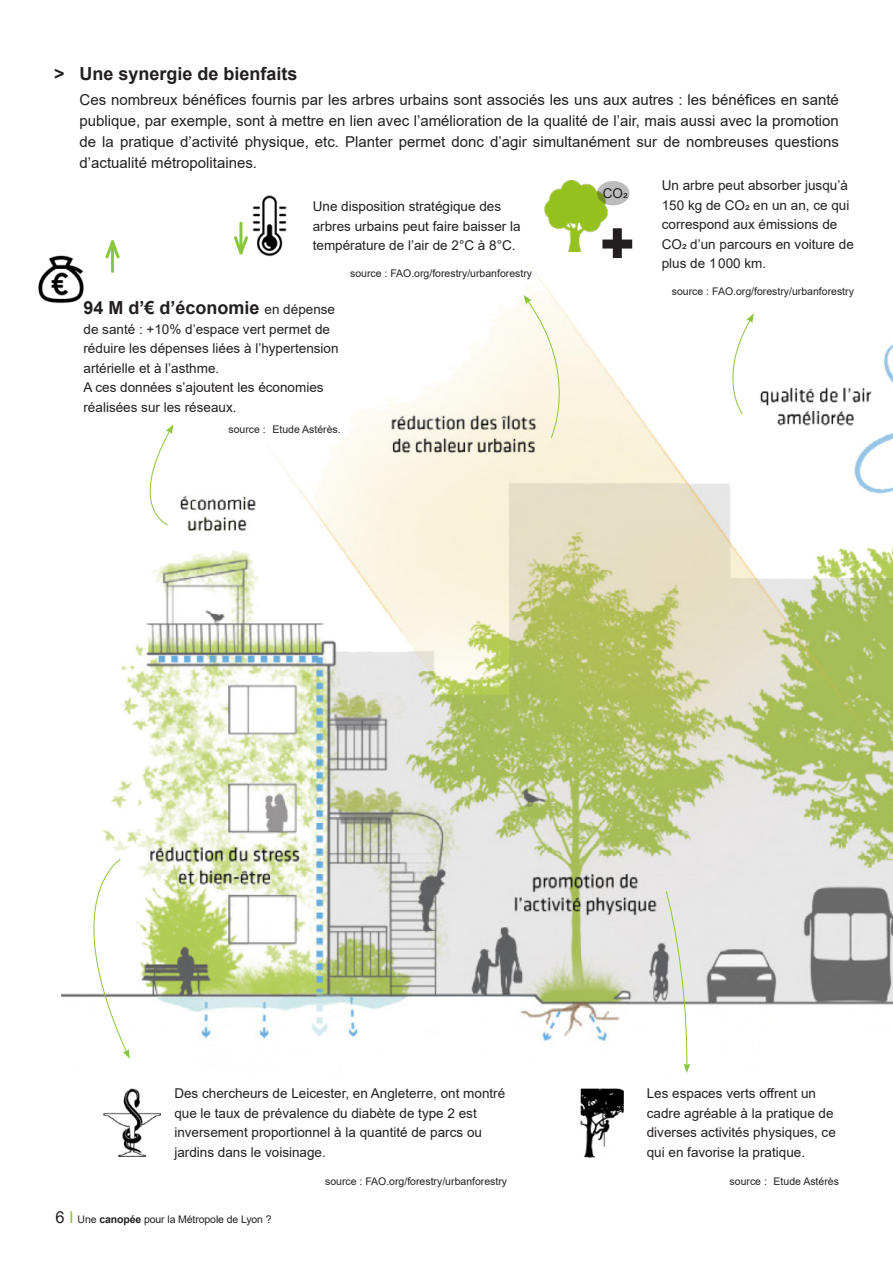
<style>
.page{position:relative;width:893px;height:1263px;background:#fff}
.page>*{position:absolute;margin:0;border:0;box-sizing:border-box;transform-origin:0 0}
.t1{font:700 18px "Arial";color:#231f20}
.t2{font:15px/21px "Arial";color:#231f20;text-align:justify}
.t3{font:13.5px/19.5px "Arial";color:#231f20}
.t4{font:10.5px "Arial";color:#231f20}
.s1{font-weight:400;font-size:13.5px}
.s2{font-size:16.5px}
.s3{font-size:16.5px;color:#8bc63e}
.s4{font-weight:700}
</style>
<div class="page">
<img style="left:102px;top:241px;width:791px;height:823px">
<img style="left:239px;top:195px;width:67px;height:66px">
<hr style="left:239px;top:223px;width:3px;height:30px;background:#8bc63e">
<svg style="left:232px;top:234px;width:18px;height:28px"></svg>
<svg style="left:523px;top:295px;width:57px;height:144px"></svg>
<svg style="left:665px;top:890px;width:25px;height:183px"></svg>
<hr style="left:111px;top:242px;width:3px;height:29px;background:#8bc63e">
<svg style="left:103px;top:240px;width:19px;height:21px"></svg>
<img style="left:38px;top:255px;width:46px;height:49px">
<img style="left:103px;top:1089px;width:59px;height:68px">
<img style="left:580px;top:1089px;width:44px;height:69px">
<svg style="left:127px;top:424px;width:46px;height:102px"></svg>
<svg style="left:716px;top:313px;width:38px;height:102px"></svg>
<svg style="left:61px;top:858px;width:69px;height:201px"></svg>
<img style="left:541px;top:180px;width:71px;height:72px">
<svg style="left:597px;top:181px;width:32px;height:24px"></svg>
<div style="left:613px;top:228px;width:9px;height:30px;background:#231f20"></div>
<div style="left:602px;top:240px;width:30px;height:9px;background:#231f20"></div>
<h1 class="t1" style="left:54px;top:61px;width:245px">&gt; Une synergie de bienfaits</h1>
<p class="t2" style="left:80px;top:89px;width:761px">Ces nombreux bénéfices fournis par les arbres urbains sont associés les uns aux autres : les bénéfices en santé publique, par exemple, sont à mettre en lien avec l’amélioration de la qualité de l’air, mais aussi avec la promotion de la pratique d’activité physique, etc. Planter permet donc d’agir simultanément sur de nombreuses questions d’actualité métropolitaines.</p>
<p class="t3" style="left:313px;top:197px;width:209px">Une disposition stratégique des arbres urbains peut faire baisser la température de l’air de 2°C à 8°C.</p>
<p class="t4" style="left:350px;top:266px;width:184px">source : FAO.org/forestry/urbanforestry</p>
<h1 class="t1" style="left:83px;top:295px;width:253px">94 M d’€ d’économie <span class="s1">en dépense</span></h1>
<p class="t3" style="left:83px;top:319px;width:257px">de santé : +10% d’espace vert permet de réduire les dépenses liées à l’hypertension artérielle et à l’asthme.<br>A ces données s’ajoutent les économies réalisées sur les réseaux.</p>
<p class="t4" style="left:228px;top:422px;width:114px">source : Etude Astérès.</p>
<p class="t3" style="left:603px;top:184px;width:26px">CO2</p>
<p class="t3" style="left:662px;top:176px;width:194px">Un arbre peut absorber jusqu’à<br>150 kg de CO2 en un an, ce qui correspond aux émissions de<br>CO2 d’un parcours en voiture de plus de 1000 km.</p>
<p class="t4" style="left:672px;top:284px;width:184px">source : FAO.org/forestry/urbanforestry</p>
<p class="t3" style="left:174px;top:1084px;width:332px">Des chercheurs de Leicester, en Angleterre, ont montré que le taux de prévalence du diabète de type 2 est inversement proportionnel à la quantité de parcs ou jardins dans le voisinage.</p>
<p class="t4" style="left:325px;top:1174px;width:184px">source : FAO.org/forestry/urbanforestry</p>
<p class="t4" style="left:56px;top:1211px;width:218px"><span class="s2">6</span> <span class="s3">I</span> Une <span class="s4">canopée</span> pour la Métropole de Lyon ?</p>
<p class="t3" style="left:647px;top:1084px;width:191px">Les espaces verts offrent un cadre agréable à la pratique de diverses activités physiques, ce qui en favorise la pratique.</p>
<p class="t4" style="left:730px;top:1174px;width:111px">source : Etude Astérès</p>
</div>
